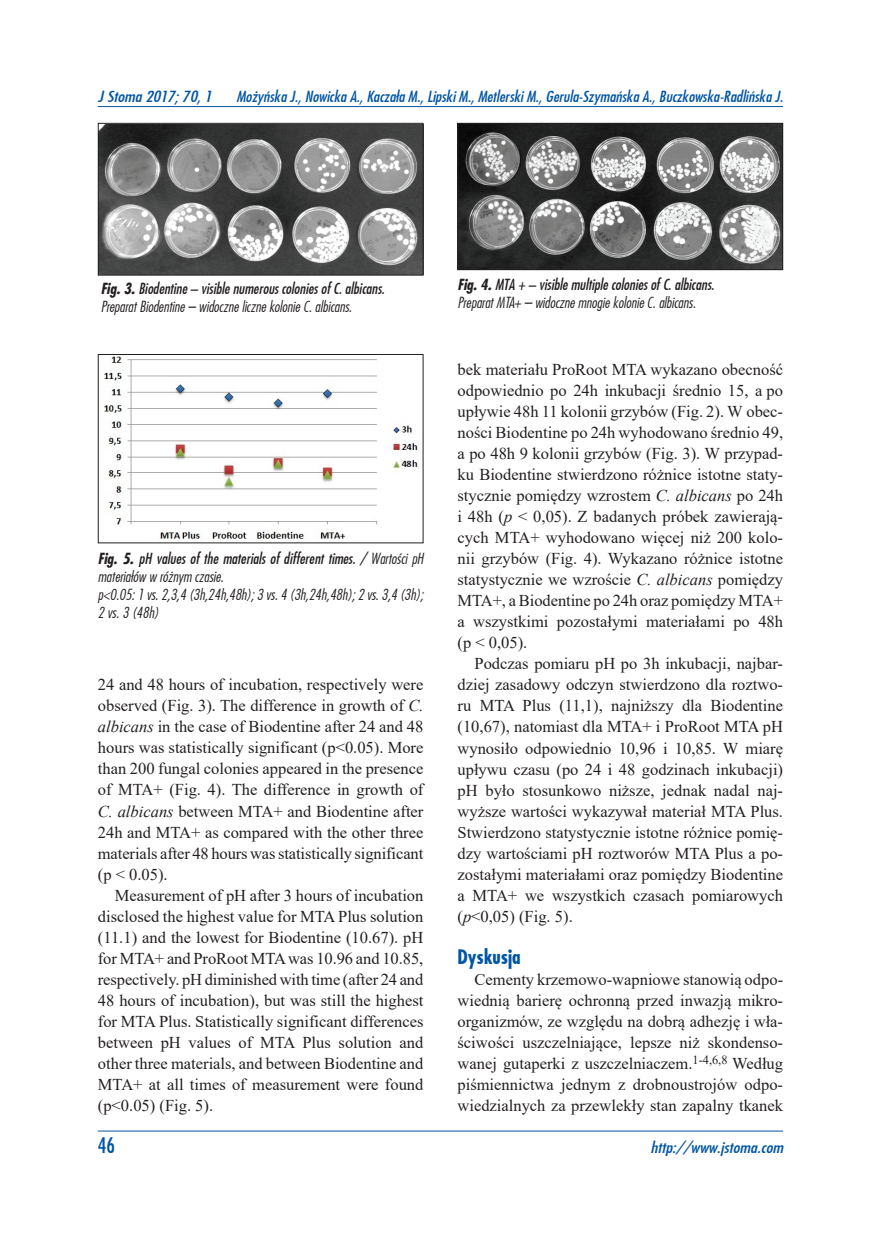
<style>
.page{position:relative;width:881px;height:1234px;background:#fff}
.page>*{position:absolute;margin:0;border:0;box-sizing:border-box;transform-origin:0 0}
.t1{font:21px "Fujiyama";color:#0155a5}
.t2{font:700 19.5px "Fujiyama";color:#0155a5}
.t3{font:16.5px/21px "Times New Roman";color:#231f20;text-align:justify}
.t4{font:italic 300 15px/18px "Fujiyama";color:#231f20}
.t5{font:italic 15px "Fujiyama";color:#0155a5;scale:1.08 1}
.t6{font:italic 15px "Fujiyama";color:#0155a5;scale:1.2 1}
.s1{font-weight:700}
.s2{font-weight:400}
.s3{font-style:italic}
</style>
<div class="page">
<hr style="left:98px;top:106px;width:684px;height:1px;background:#0155a5">
<hr style="left:98px;top:1130px;width:684px;height:1px;background:#0155a5">
<img style="left:100px;top:125px;width:321px;height:148px">
<div style="left:98px;top:123px;width:325px;height:152px;border:1px solid #231f20"></div>
<img style="left:459px;top:125px;width:321px;height:143px">
<div style="left:457px;top:123px;width:325px;height:147px;border:1px solid #231f20"></div>
<img style="left:104px;top:356px;width:316px;height:183px">
<div style="left:98px;top:354px;width:325px;height:189px;border:1px solid #231f20"></div>
<p class="t6" style="left:98px;top:86px;width:96px">J Stoma 2017; 70, 1</p>
<p class="t5" style="left:236px;top:86px;width:507px">Możyńska J., Nowicka A., Kaczała M., Lipski M., Metlerski M., Gerula-Szymańska A., Buczkowska-Radlińska J.</p>
<p class="t4" style="left:101px;top:279px;width:285px"><span class="s1">Fig. 3.</span> <span class="s2">Biodentine – visible numerous colonies of C. albicans.<br></span>Preparat Biodentine – widoczne liczne kolonie C. albicans.</p>
<p class="t4" style="left:457px;top:275px;width:258px"><span class="s1">Fig. 4.</span> <span class="s2">MTA + – visible multiple colonies of C. albicans.<br></span>Preparat MTA+ – widoczne mnogie kolonie C. albicans.</p>
<p class="t4" style="left:98px;top:548px;width:327px"><span class="s1">Fig. 5.</span> <span class="s2">pH values of the materials of different times. /</span> Wartości pH materiałów w różnym czasie.<br>p&lt;0.05: 1 vs. 2,3,4 (3h,24h,48h); 3 vs. 4 (3h,24h,48h); 2 vs. 3,4 (3h); 2 vs. 3 (48h)</p>
<p class="t3" style="left:98px;top:673px;width:327px">24 and 48 hours of incubation, respectively were observed (Fig. 3). The difference in growth of <span class="s3">C. albicans</span> in the case of Biodentine after 24 and 48 hours was statistically significant (p&lt;0.05). More than 200 fungal colonies appeared in the presence of MTA+ (Fig. 4). The difference in growth of <span class="s3">C. albicans</span> between MTA+ and Biodentine after 24h and MTA+ as compared with the other three materials after 48 hours was statistically significant (p &lt; 0.05).</p>
<p class="t3" style="left:98px;top:883px;width:327px;text-indent:17px">Measurement of pH after 3 hours of incubation disclosed the highest value for MTA Plus solution (11.1) and the lowest for Biodentine (10.67). pH for MTA+ and ProRoot MTA was 10.96 and 10.85, respectively. pH diminished with time (after 24 and 48 hours of incubation), but was still the highest for MTA Plus. Statistically significant differences between pH values of MTA Plus solution and other three materials, and between Biodentine and MTA+ at all times of measurement were found (p&lt;0.05) (Fig. 5).</p>
<p class="t3" style="left:457px;top:358px;width:327px">bek materiału ProRoot MTA wykazano obecność odpowiednio po 24h inkubacji średnio 15, a po upływie 48h 11 kolonii grzybów (Fig. 2). W obec&shy;ności Biodentine po 24h wyhodowano średnio 49, a po 48h 9 kolonii grzybów (Fig. 3). W przypad&shy;ku Biodentine stwierdzono różnice istotne staty&shy;stycznie pomiędzy wzrostem <span class="s3">C. albicans</span> po 24h i 48h (<span class="s3">p</span> &lt; 0,05). Z badanych próbek zawierają&shy;cych MTA+ wyhodowano więcej niż 200 kolo&shy;nii grzybów (Fig. 4). Wykazano różnice istotne statystycznie we wzroście <span class="s3">C. albicans</span> pomiędzy MTA+, a Biodentine po 24h oraz pomiędzy MTA+ a wszystkimi pozostałymi materiałami po 48h (p &lt; 0,05).</p>
<p class="t3" style="left:457px;top:652px;width:327px;text-indent:17px">Podczas pomiaru pH po 3h inkubacji, najbar&shy;dziej zasadowy odczyn stwierdzono dla roztwo&shy;ru MTA Plus (11,1), najniższy dla Biodentine (10,67), natomiast dla MTA+ i ProRoot MTA pH wynosiło odpowiednio 10,96 i 10,85. W miarę upływu czasu (po 24 i 48 godzinach inkubacji) pH było stosunkowo niższe, jednak nadal naj&shy;wyższe wartości wykazywał materiał MTA Plus.<br>Stwierdzono statystycznie istotne różnice pomię&shy;dzy wartościami pH roztworów MTA Plus a po&shy;zostałymi materiałami oraz pomiędzy Biodentine a MTA+ we wszystkich czasach pomiarowych (<span class="s3">p</span>&lt;0,05) (Fig. 5).</p>
<p class="t2" style="left:457px;top:943px;width:65px">Dyskusja</p>
<p class="t3" style="left:457px;top:967px;width:327px;text-indent:17px">Cementy krzemowo-wapniowe stanowią odpo&shy;wiednią barierę ochronną przed inwazją mikro&shy;organizmów, ze względu na dobrą adhezję i wła&shy;ściwości uszczelniające, lepsze niż skondenso&shy;wanej gutaperki z uszczelniaczem.<sup>1-4,6,8</sup> Według piśmiennictwa jednym z drobnoustrojów odpo&shy;wiedzialnych za przewlekły stan zapalny tkanek</p>
<p class="t1" style="left:98px;top:1130px;width:19px">46</p>
<p class="t6" style="left:650px;top:1136px;width:112px">http://www.jstoma.com</p>
</div>
